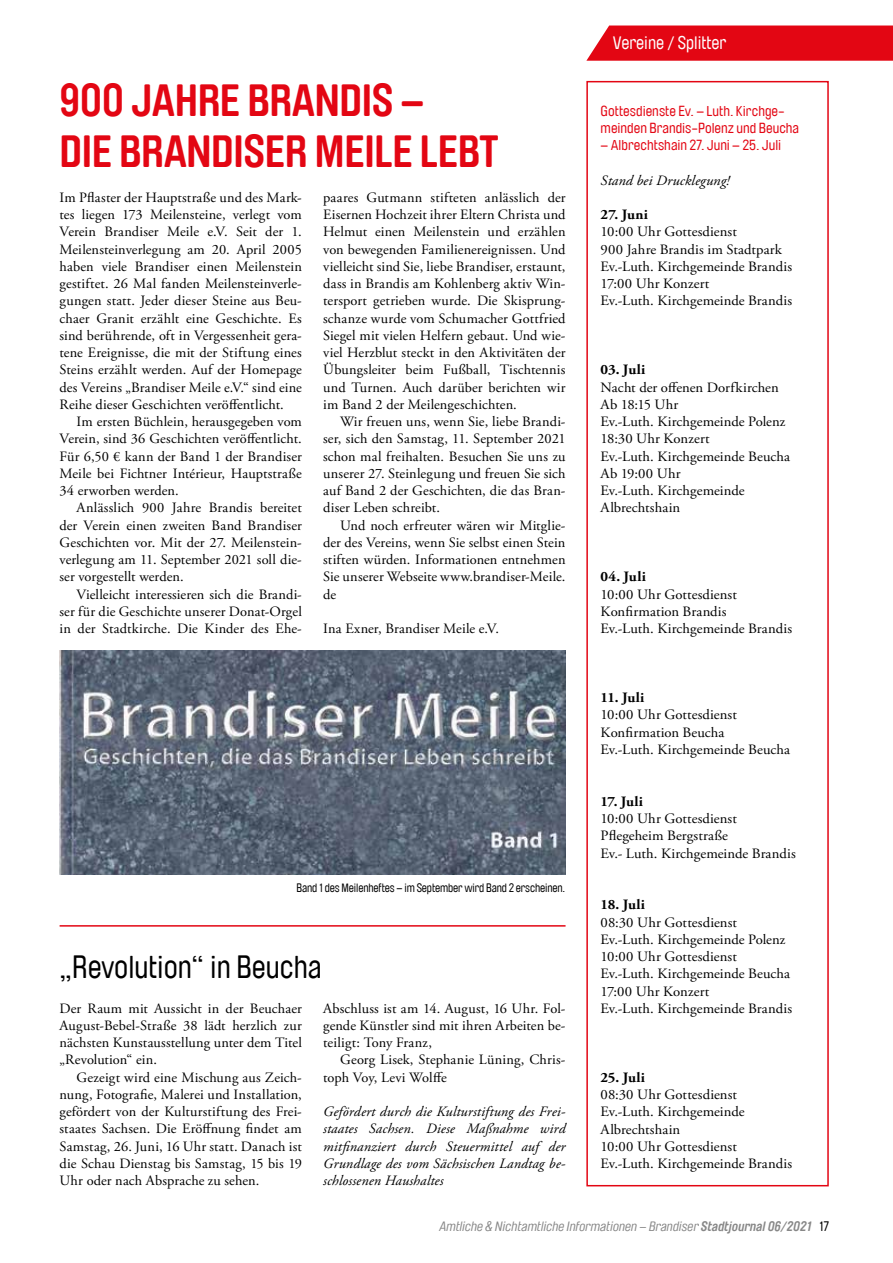
<style>
.page{position:relative;width:893px;height:1263px;background:#fff}
.page>*{position:absolute;margin:0;border:0;box-sizing:border-box;transform-origin:0 0}
.t1{font:700 45px/51.8px "Brauer Neue";letter-spacing:-.01em;color:#e30613}
.t2{font:31.5px "Brauer Neue";color:#000}
.t3{font:18px "Brauer Neue";color:#fff}
.t4{font:14.25px/17.2px "Adobe Garamond Pro";letter-spacing:.005em;color:#000;text-align:justify}
.t5{font:italic 14.25px/17.2px "Adobe Garamond Pro";letter-spacing:.01em;color:#000;text-align:justify}
.t6{font:14.25px/17.2px "Brauer Neue";letter-spacing:.005em;color:#e30613}
.t7{font:700 14.25px "Adobe Garamond Pro";letter-spacing:.015em;color:#000}
.t8{font:italic 13.5px "Brauer Neue";color:#878787}
.t9{font:12px "Brauer Neue";letter-spacing:-.01em;color:#000;scale:.96 1}
.s1{font-weight:700}
.s2{font-style:normal;color:#000}
</style>
<div class="page">
<div style="left:586px;top:26px;width:307px;height:35px;background:#e30613"></div>
<hr style="left:60px;top:925px;width:506px;height:2px;background:#e30613">
<img style="left:60px;top:650px;width:506px;height:225px">
<div style="left:586px;top:81px;width:243px;height:1105px;border:2px solid #e30613"></div>
<h1 class="t1" style="left:60px;top:74px;width:441px">900 JAHRE BRANDIS –<br>DIE BRANDISER MEILE LEBT</h1>
<p class="t4" style="left:60px;top:189px;width:244px">Im Pflaster der Hauptstraße und des Mark&shy;tes liegen 173 Meilensteine, verlegt vom Verein Brandiser Meile e.V. Seit der 1.<br>Meilensteinverlegung am 20. April 2005 haben viele Brandiser einen Meilenstein gestiftet. 26 Mal fanden Meilensteinverle&shy;gungen statt. Jeder dieser Steine aus Beu&shy;chaer Granit erzählt eine Geschichte. Es sind berührende, oft in Vergessenheit gera&shy;tene Ereignisse, die mit der Stiftung eines Steins erzählt werden. Auf der Homepage des Vereins „Brandiser Meile e.V.“ sind eine Reihe dieser Geschichten veröffentlicht.</p>
<p class="t4" style="left:60px;top:413px;width:244px;text-indent:17px">Im ersten Büchlein, herausgegeben vom Verein, sind 36 Geschichten veröffentlicht.<br>Für 6,50 € kann der Band 1 der Brandiser Meile bei Fichtner Intérieur, Hauptstraße 34 erworben werden.</p>
<p class="t4" style="left:60px;top:500px;width:244px;text-indent:17px">Anlässlich 900 Jahre Brandis bereitet der Verein einen zweiten Band Brandiser Geschichten vor. Mit der 27. Meilenstein&shy;verlegung am 11. September 2021 soll die&shy;ser vorgestellt werden.</p>
<p class="t4" style="left:60px;top:586px;width:244px;text-indent:17px">Vielleicht interessieren sich die Brandi&shy;ser für die Geschichte unserer Donat-Orgel in der Stadtkirche. Die Kinder des Ehe-</p>
<p class="t4" style="left:323px;top:189px;width:244px">paares Gutmann stifteten anlässlich der Eisernen Hochzeit ihrer Eltern Christa und Helmut einen Meilenstein und erzählen von bewegenden Familienereignissen. Und vielleicht sind Sie, liebe Brandiser, erstaunt, dass in Brandis am Kohlenberg aktiv Win&shy;tersport getrieben wurde. Die Skisprung&shy;schanze wurde vom Schumacher Gottfried Siegel mit vielen Helfern gebaut. Und wie&shy;viel Herzblut steckt in den Aktivitäten der Übungsleiter beim Fußball, Tischtennis und Turnen. Auch darüber berichten wir im Band 2 der Meilengeschichten.</p>
<p class="t4" style="left:323px;top:413px;width:244px;text-indent:17px">Wir freuen uns, wenn Sie, liebe Brandi&shy;ser, sich den Samstag, 11. September 2021 schon mal freihalten. Besuchen Sie uns zu unserer 27. Steinlegung und freuen Sie sich auf Band 2 der Geschichten, die das Bran&shy;diser Leben schreibt.</p>
<p class="t4" style="left:323px;top:517px;width:244px;text-indent:17px">Und noch erfreuter wären wir Mitglie&shy;der des Vereins, wenn Sie selbst einen Stein stiften würden. Informationen entnehmen Sie unserer Webseite www.brandiser-Meile. de</p>
<p class="t4" style="left:323px;top:620px;width:177px">Ina Exner, Brandiser Meile e.V.</p>
<p class="t9" style="left:296px;top:881px;width:282px">Band 1 des Meilenheftes – im September wird Band 2 erscheinen.</p>
<h2 class="t2" style="left:60px;top:949px;width:264px">„Revolution“ in Beucha</h2>
<p class="t4" style="left:60px;top:1000px;width:244px">Der Raum mit Aussicht in der Beuchaer August-Bebel-Straße 38 lädt herzlich zur nächsten Kunstausstellung unter dem Titel „Revolution“ ein.</p>
<p class="t4" style="left:60px;top:1069px;width:244px;text-indent:17px">Gezeigt wird eine Mischung aus Zeich&shy;nung, Fotografie, Malerei und Installation, gefördert von der Kulturstiftung des Frei&shy;staates Sachsen. Die Eröffnung findet am Samstag, 26. Juni, 16 Uhr statt. Danach ist die Schau Dienstag bis Samstag, 15 bis 19<br>Uhr oder nach Absprache zu sehen.</p>
<p class="t4" style="left:323px;top:1000px;width:244px">Abschluss ist am 14. August, 16 Uhr. Fol&shy;gende Künstler sind mit ihren Arbeiten be&shy;teiligt: Tony Franz,</p>
<p class="t4" style="left:323px;top:1052px;width:244px;text-indent:17px">Georg Lisek, Stephanie Lüning, Chris&shy;toph Voy, Levi Wolffe</p>
<p class="t5" style="left:323px;top:1103px;width:244px">Gefördert durch die Kulturstiftung des Frei&shy;staates Sachsen. Diese Maßnahme wird mitfinanziert durch Steuermittel auf der Grundlage des vom Sächsischen Landtag be&shy;schlossenen Haushaltes</p>
<p class="t3" style="left:613px;top:32px;width:115px">Vereine / Splitter</p>
<p class="t6" style="left:601px;top:102px;width:200px">Gottesdienste Ev. – Luth. Kirchge&shy;meinden Brandis-Polenz und Beucha</p>
<p class="t6" style="left:601px;top:137px;width:182px">– Albrechtshain 27. Juni – 25. Juli</p>
<p class="t5" style="left:601px;top:172px;width:130px">Stand bei Drucklegung!</p>
<p class="t7" style="left:601px;top:206px;width:49px">27. Juni</p>
<p class="t4" style="left:601px;top:224px;width:193px;text-align:left">10:00 Uhr Gottesdienst<br>900 Jahre Brandis im Stadtpark<br>Ev.-Luth. Kirchgemeinde Brandis<br>17:00 Uhr Konzert<br>Ev.-Luth. Kirchgemeinde Brandis</p>
<p class="t7" style="left:601px;top:362px;width:46px">03. Juli</p>
<p class="t4" style="left:601px;top:379px;width:191px;text-align:left">Nacht der offenen Dorfkirchen<br>Ab 18:15 Uhr<br>Ev.-Luth. Kirchgemeinde Polenz<br>18:30 Uhr Konzert<br>Ev.-Luth. Kirchgemeinde Beucha<br>Ab 19:00 Uhr<br>Ev.-Luth. Kirchgemeinde<br>Albrechtshain</p>
<p class="t7" style="left:601px;top:569px;width:47px">04. Juli</p>
<p class="t4" style="left:601px;top:586px;width:193px;text-align:left">10:00 Uhr Gottesdienst<br>Konfirmation Brandis<br>Ev.-Luth. Kirchgemeinde Brandis</p>
<p class="t7" style="left:601px;top:689px;width:45px">11. Juli</p>
<p class="t4" style="left:601px;top:707px;width:191px;text-align:left">10:00 Uhr Gottesdienst<br>Konfirmation Beucha<br>Ev.-Luth. Kirchgemeinde Beucha</p>
<p class="t7" style="left:601px;top:793px;width:44px">17. Juli</p>
<p class="t4" style="left:601px;top:810px;width:197px;text-align:left">10:00 Uhr Gottesdienst<br>Pflegeheim Bergstraße<br>Ev.- Luth. Kirchgemeinde Brandis</p>
<p class="t7" style="left:601px;top:896px;width:46px">18. Juli</p>
<p class="t4" style="left:601px;top:914px;width:193px;text-align:left">08:30 Uhr Gottesdienst<br>Ev.-Luth. Kirchgemeinde Polenz<br>10:00 Uhr Gottesdienst<br>Ev.-Luth. Kirchgemeinde Beucha<br>17:00 Uhr Konzert<br>Ev.-Luth. Kirchgemeinde Brandis</p>
<p class="t7" style="left:601px;top:1069px;width:46px">25. Juli</p>
<p class="t4" style="left:601px;top:1086px;width:193px;text-align:left">08:30 Uhr Gottesdienst<br>Ev.-Luth. Kirchgemeinde<br>Albrechtshain<br>10:00 Uhr Gottesdienst<br>Ev.-Luth. Kirchgemeinde Brandis</p>
<p class="t8" style="left:440px;top:1219px;width:391px">Amtliche &amp; Nichtamtliche Informationen – Brandiser <span class="s1">Stadtjournal 06/2021</span> <span class="s2">17</span></p>
</div>
